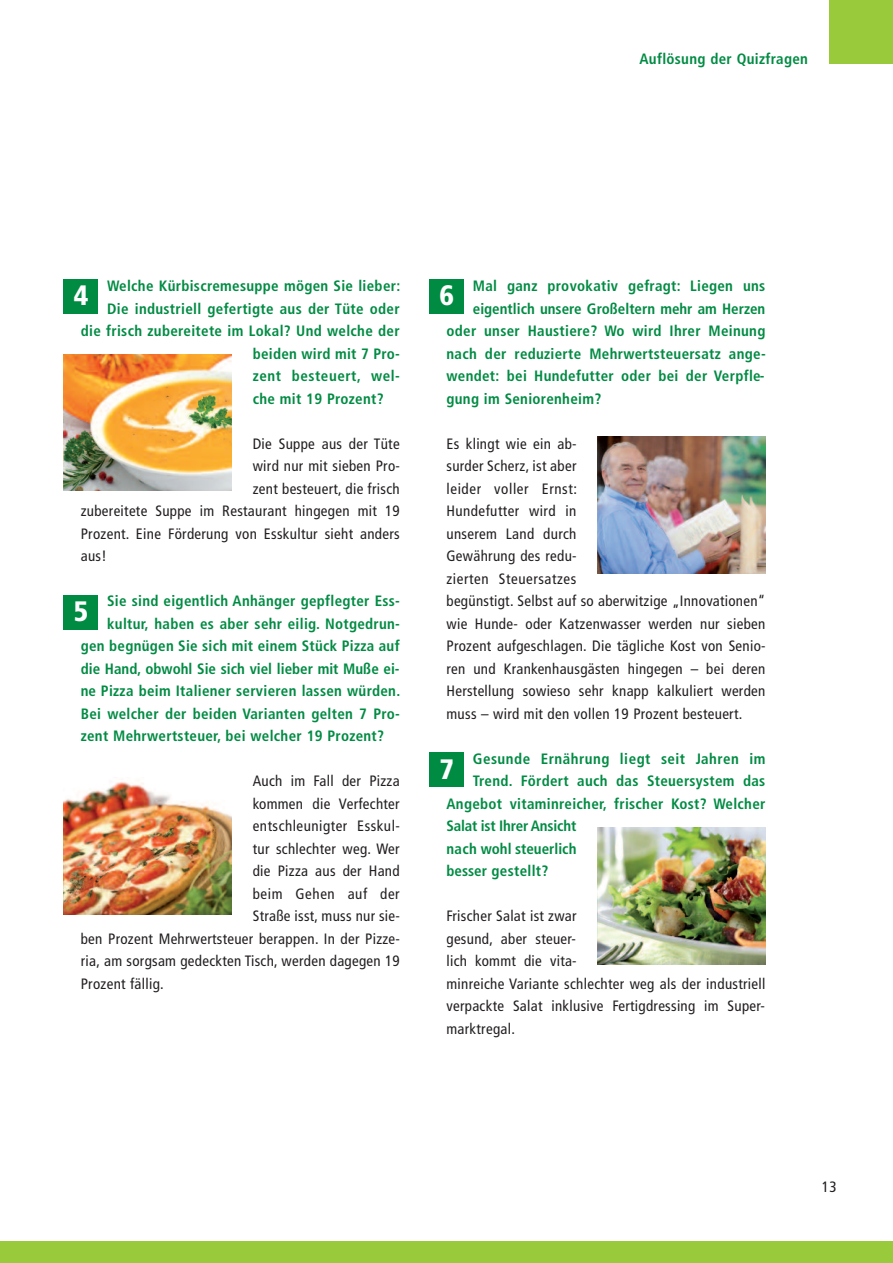
<style>
.page{position:relative;width:893px;height:1263px;background:#fff}
.page>*{position:absolute;margin:0;border:0;box-sizing:border-box;transform-origin:0 0}
.t1{font:900 condensed 28.05px "Frutiger";color:#fff}
.t2{font:condensed 15px/22.5px "Frutiger";letter-spacing:.02em;color:#231f20}
.t3{font:700 condensed 15px "Frutiger";letter-spacing:.02em;color:#008b43}
.t4{font:700 condensed 15px "Frutiger";color:#008b43}
.t5{font:700 condensed 15px "Frutiger";letter-spacing:-.01em;color:#008b43}
.t6{font:700 condensed 15px "Frutiger";letter-spacing:.04em;color:#008b43}
.t7{font:condensed 15px "Frutiger";letter-spacing:.04em;color:#231f20}
</style>
<div class="page">
<div style="left:0;top:1242px;width:893px;height:21px;background:#99ca3b"></div>
<div style="left:829px;top:0;width:64px;height:64px;background:#99ca3b"></div>
<img style="left:64px;top:354px;width:168px;height:137px">
<img style="left:597px;top:437px;width:168px;height:136px">
<img style="left:64px;top:779px;width:168px;height:136px">
<img style="left:597px;top:828px;width:168px;height:136px">
<div style="left:64px;top:279px;width:34px;height:34px;background:#008b43"></div>
<div style="left:64px;top:595px;width:34px;height:34px;background:#008b43"></div>
<div style="left:429px;top:279px;width:35px;height:34px;background:#008b43"></div>
<div style="left:429px;top:752px;width:35px;height:35px;background:#008b43"></div>
<p class="t3" style="left:639px;top:50px;width:170px">auflösung der Quizfragen</p>
<p class="t3" style="left:107px;top:277px;width:295px">Welche Kürbiscremesuppe mögen sie lieber:</p>
<p class="t3" style="left:107px;top:300px;width:294px">Die industriell gefertigte aus der tüte oder</p>
<p class="t3" style="left:81px;top:322px;width:320px">die frisch zubereitete im lokal? und welche der</p>
<p class="t3" style="left:253px;top:345px;width:149px">beiden wird mit 7 Pro-</p>
<p class="t6" style="left:253px;top:367px;width:149px">zent besteuert, wel-</p>
<p class="t3" style="left:253px;top:390px;width:132px">che mit 19 Prozent?</p>
<p class="t2" style="left:253px;top:432px;width:148px">Die Suppe aus der Tüte</p>
<p class="t2" style="left:253px;top:455px;width:149px">wird nur mit sieben Pro-</p>
<p class="t2" style="left:253px;top:477px;width:148px">zent besteuert, die frisch</p>
<p class="t2" style="left:81px;top:500px;width:320px">zubereitete Suppe im Restaurant hingegen mit 19</p>
<p class="t2" style="left:81px;top:522px;width:320px">Prozent. Eine Förderung von Esskultur sieht anders</p>
<p class="t2" style="left:81px;top:545px;width:27px">aus!</p>
<p class="t3" style="left:107px;top:592px;width:294px">sie sind eigentlich anhänger gepflegter ess-</p>
<p class="t3" style="left:107px;top:615px;width:294px">kultur, haben es aber sehr eilig. notgedrun-</p>
<p class="t3" style="left:81px;top:637px;width:320px">gen begnügen sie sich mit einem stück Pizza auf</p>
<p class="t4" style="left:81px;top:660px;width:320px">die hand, obwohl sie sich viel lieber mit Muße ei-</p>
<p class="t3" style="left:81px;top:682px;width:321px">ne Pizza beim Italiener servieren lassen würden.</p>
<p class="t3" style="left:81px;top:705px;width:321px">bei welcher der beiden Varianten gelten 7 Pro-</p>
<p class="t3" style="left:81px;top:727px;width:305px">zent Mehrwertsteuer, bei welcher 19 Prozent?</p>
<p class="t2" style="left:253px;top:770px;width:148px">Auch im Fall der Pizza</p>
<p class="t2" style="left:253px;top:792px;width:148px">kommen die Verfechter</p>
<p class="t2" style="left:253px;top:815px;width:149px">entschleunigter Esskul-</p>
<p class="t2" style="left:253px;top:837px;width:148px">tur schlechter weg. Wer</p>
<p class="t2" style="left:253px;top:860px;width:148px">die Pizza aus der Hand</p>
<p class="t7" style="left:253px;top:885px;width:148px">beim Gehen auf der</p>
<p class="t2" style="left:253px;top:905px;width:149px">Straße isst, muss nur sie-</p>
<p class="t2" style="left:81px;top:927px;width:321px">ben Prozent Mehrwertsteuer berappen. In der Pizze-</p>
<p class="t2" style="left:81px;top:950px;width:320px">ria, am sorgsam gedeckten Tisch, werden dagegen 19</p>
<p class="t2" style="left:81px;top:972px;width:85px">Prozent fällig.</p>
<h1 class="t1" style="left:74px;top:279px;width:16px">4</h1>
<h1 class="t1" style="left:74px;top:595px;width:16px">5</h1>
<p class="t3" style="left:473px;top:277px;width:294px">Mal ganz provokativ gefragt: liegen uns</p>
<p class="t4" style="left:473px;top:300px;width:294px">eigentlich unsere großeltern mehr am herzen</p>
<p class="t3" style="left:446px;top:322px;width:320px">oder unser haustiere? Wo wird Ihrer Meinung</p>
<p class="t3" style="left:446px;top:345px;width:321px">nach der reduzierte Mehrwertsteuersatz ange-</p>
<p class="t3" style="left:446px;top:367px;width:320px">wendet: bei hundefutter oder bei der Verpfle-</p>
<p class="t3" style="left:446px;top:390px;width:156px">gung im seniorenheim?</p>
<p class="t2" style="left:446px;top:432px;width:321px">Es klingt wie ein ab-<br>surder Scherz, ist aber<br>leider voller Ernst:<br>Hundefutter wird in<br>unserem Land durch<br>Gewährung des redu-<br>zierten Steuersatzes<br>begünstigt. Selbst auf so aberwitzige „Innovationen“ wie Hunde- oder Katzenwasser werden nur sieben Prozent aufgeschlagen. Die tägliche Kost von Senio&shy;ren und Krankenhausgästen hingegen – bei deren Herstellung sowieso sehr knapp kalkuliert werden muss – wird mit den vollen 19 Prozent besteuert.</p>
<p class="t3" style="left:473px;top:750px;width:294px">gesunde ernährung liegt seit Jahren im</p>
<p class="t3" style="left:473px;top:772px;width:294px">trend. fördert auch das steuersystem das</p>
<p class="t3" style="left:446px;top:795px;width:320px">angebot vitaminreicher, frischer Kost? Welcher</p>
<p class="t5" style="left:446px;top:817px;width:131px">salat ist Ihrer ansicht</p>
<p class="t3" style="left:446px;top:840px;width:131px">nach wohl steuerlich</p>
<p class="t3" style="left:446px;top:862px;width:103px">besser gestellt?</p>
<p class="t2" style="left:446px;top:905px;width:320px">Frischer Salat ist zwar<br>gesund, aber steuer-<br>lich kommt die vita-<br>minreiche Variante schlechter weg als der industriell verpackte Salat inklusive Fertigdressing im Super&shy;marktregal.</p>
<h1 class="t1" style="left:439px;top:279px;width:16px">6</h1>
<h1 class="t1" style="left:439px;top:752px;width:16px">7</h1>
<p class="t2" style="left:822px;top:1175px;width:16px">13</p>
</div>
